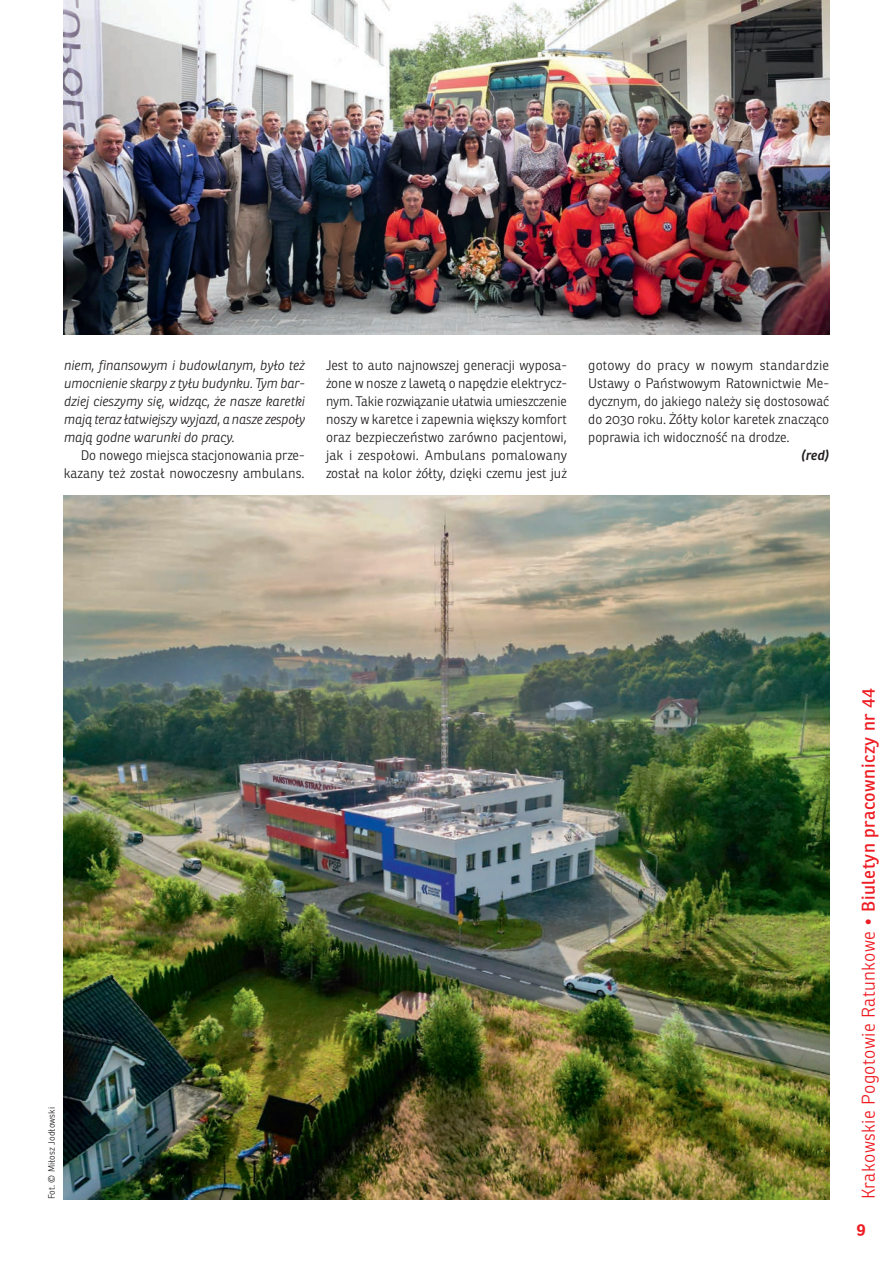
<style>
.page{position:relative;width:893px;height:1263px;background:#fff}
.page>*{position:absolute;margin:0;border:0;box-sizing:border-box;transform-origin:0 0}
.t1{font:300 18px "Ronnia";letter-spacing:.025em;color:#ee1d23}
.t2{font:700 16.5px "Ronnia";color:#ee1d23}
.t3{font:300 13.5px/18px "Ronnia";color:#231f20;text-align:justify}
.t4{font:italic 300 13.5px/18px "Ronnia";letter-spacing:-.01em;color:#231f20;text-align:justify}
.t5{font:italic 600 13.5px "Ronnia";color:#231f20}
.t6{font:300 9px "Ronnia";letter-spacing:.01em;color:#231f20}
.s1{font-weight:400}
</style>
<div class="page">
<img style="left:64px;top:0;width:765px;height:334px">
<img style="left:64px;top:496px;width:765px;height:703px">
<p class="t4" style="left:64px;top:356px;width:243px">niem, finansowym i budowlanym, było też umocnienie skarpy z tyłu budynku. Tym bar&shy;dziej cieszymy się, widząc, że nasze karetki mają teraz łatwiejszy wyjazd, a nasze zespoły mają godne warunki do pracy.</p>
<p class="t3" style="left:64px;top:446px;width:242px;text-align:right">Do nowego miejsca stacjonowania prze&shy;kazany też został nowoczesny ambulans.</p>
<p class="t3" style="left:326px;top:356px;width:242px">Jest to auto najnowszej generacji wyposa&shy;żone w nosze z lawetą o napędzie elektrycz&shy;nym. Takie rozwiązanie ułatwia umieszczenie noszy w karetce i zapewnia większy komfort oraz bezpieczeństwo zarówno pacjentowi, jak i zespołowi. Ambulans pomalowany został na kolor żółty, dzięki czemu jest już</p>
<p class="t3" style="left:588px;top:356px;width:242px">gotowy do pracy w nowym standardzie Ustawy o Państwowym Ratownictwie Me&shy;dycznym, do jakiego należy się dostosować do 2030 roku. Żółty kolor karetek znacząco poprawia ich widoczność na drodze.</p>
<p class="t5" style="left:801px;top:447px;width:29px">(red)</p>
<p class="t6" style="left:46px;top:1199px;width:94px;rotate:-90deg">Fot. © Miłosz Jodłowski</p>
<h1 class="t1" style="left:857px;top:1199px;width:513px;rotate:-90deg">Krakowskie Pogotowie Ratunkowe • <span class="s1">Biuletyn pracowniczy nr 44</span></h1>
<p class="t2" style="left:856px;top:1217px;width:11px">9</p>
</div>
